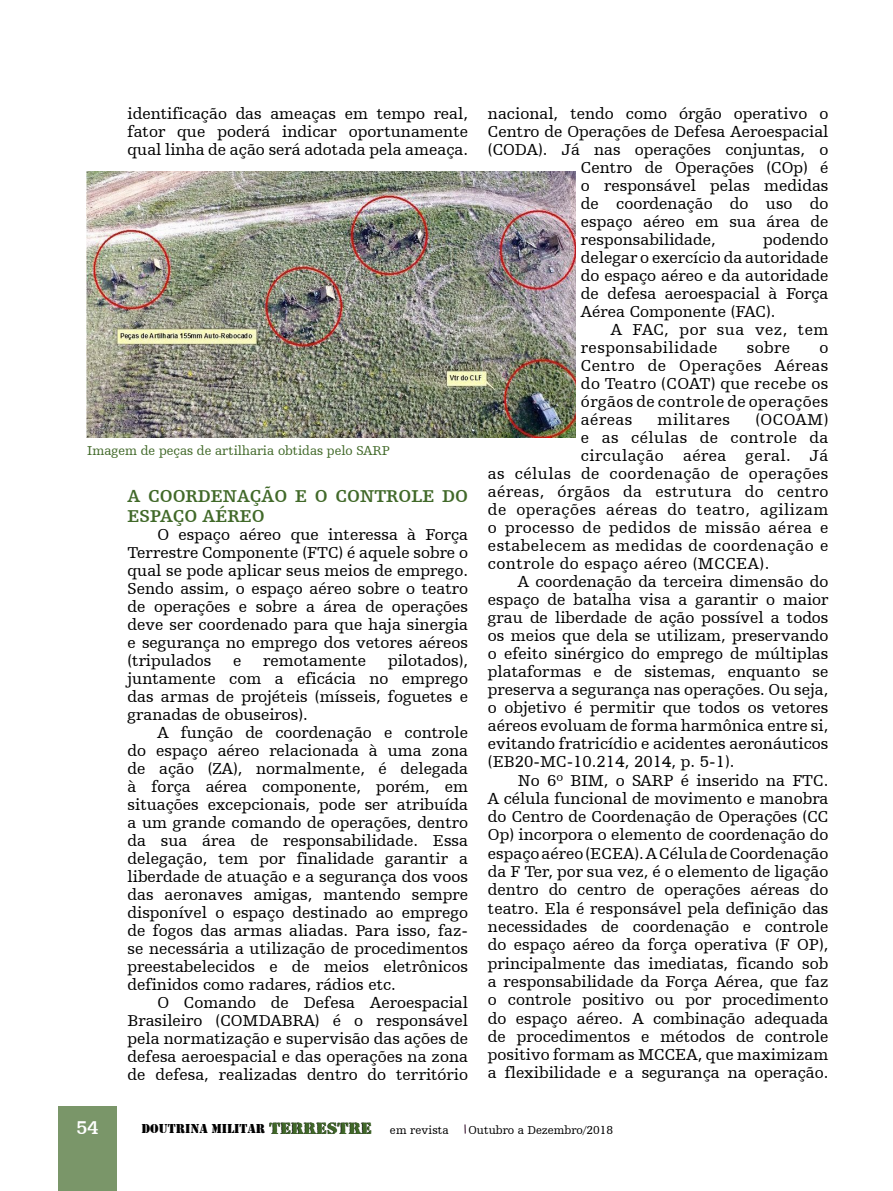
<style>
.page{position:relative;width:893px;height:1191px;background:#fff}
.page>*{position:absolute;margin:0;border:0;box-sizing:border-box;transform-origin:0 0}
.t1{font:700 19.5px "Humanist Slabserif 712 BT";color:#fff}
.t2{font:700 18px/19.8px "Humanist Slabserif 712 BT";color:#416929}
.t3{font:16.5px/18px "Humanist Slabserif 712 BT";color:#000;text-align:justify}
.t4{font:16.5px/18px "Humanist Slabserif 712 BT";letter-spacing:.025em;color:#000}
.t5{font:13.5px "Humanist Slabserif 712 BT";color:#416929}
.t6{font:13.35px "Army";color:#000}
.t7{font:12px "Humanist Slabserif 712 BT";color:#000}
.s1{font-family:"Rubber Stamp Let Plain";font-size:17.1px}
.s2{font-family:"Humanist Slabserif 712 BT";font-size:12px}
</style>
<div class="page">
<div style="left:58px;top:1106px;width:59px;height:85px;background:#7a9669"></div>
<img style="left:86px;top:172px;width:489px;height:266px">
<p class="t3" style="left:128px;top:104px;width:342px">identificação das ameaças em tempo real, fator que poderá indicar oportunamente qual linha de ação será adotada pela ameaça.</p>
<p class="t5" style="left:87px;top:442px;width:304px">Imagem de peças de artilharia obtidas pelo SARP</p>
<p class="t2" style="left:128px;top:485px;width:342px">A COORDENAÇÃO E O CONTROLE DO<br>ESPAÇO AÉREO</p>
<p class="t3" style="left:128px;top:525px;width:342px;text-indent:30px">O espaço aéreo que interessa à Força Terrestre Componente (FTC) é aquele sobre o qual se pode aplicar seus meios de emprego.<br>Sendo assim, o espaço aéreo sobre o teatro de operações e sobre a área de operações deve ser coordenado para que haja sinergia e segurança no emprego dos vetores aéreos (tripulados</p>
<p class="t3" style="left:128px;top:651px;width:342px;text-indent:260px">pilotados), juntamente com a eficácia no emprego das armas de projéteis (mísseis, foguetes e granadas de obuseiros).</p>
<p class="t3" style="left:128px;top:723px;width:342px;text-indent:30px">A função de coordenação e controle do espaço aéreo relacionada à uma zona de ação (ZA), normalmente, é delegada à força aérea componente, porém, em situações excepcionais, pode ser atribuída a um grande comando de operações, dentro da sua área de responsabilidade. Essa delegação, tem por finalidade garantir a liberdade de atuação e a segurança dos voos das aeronaves amigas, mantendo sempre disponível o espaço destinado ao emprego de fogos das armas aliadas. Para isso, faz&shy;se necessária a utilização de procedimentos preestabelecidos e de meios eletrônicos definidos como radares, rádios etc.</p>
<p class="t3" style="left:128px;top:993px;width:342px;text-indent:30px">O Comando de Defesa Aeroespacial Brasileiro (COMDABRA) é o responsável pela normatização e supervisão das ações de defesa aeroespacial e das operações na zona de defesa, realizadas dentro do território</p>
<p class="t3" style="left:233px;top:651px;width:10px">e</p>
<p class="t3" style="left:263px;top:651px;width:104px">remotamente</p>
<p class="t3" style="left:488px;top:104px;width:342px">nacional, tendo como órgão operativo o</p>
<p class="t3" style="left:488px;top:122px;width:342px">Centro de Operações de Defesa Aeroespacial</p>
<p class="t3" style="left:488px;top:140px;width:342px">(CODA). Já nas operações conjuntas, o</p>
<p class="t3" style="left:581px;top:158px;width:249px">Centro de Operações (COp) é</p>
<p class="t3" style="left:581px;top:176px;width:249px">o responsável pelas medidas</p>
<p class="t3" style="left:581px;top:194px;width:249px">de coordenação do uso do</p>
<p class="t3" style="left:581px;top:212px;width:249px">espaço aéreo em sua área de</p>
<p class="t3" style="left:581px;top:230px;width:136px">responsabilidade,</p>
<p class="t3" style="left:581px;top:230px;width:249px;text-indent:182px">podendo delegar o exercício da autoridade do espaço aéreo e da autoridade de defesa aeroespacial à Força Aérea Componente (FAC).</p>
<p class="t4" style="left:581px;top:320px;width:249px;text-indent:30px">A FAC, por sua vez, tem responsabilidade</p>
<p class="t3" style="left:747px;top:338px;width:45px">sobre</p>
<p class="t3" style="left:581px;top:338px;width:249px;text-indent:238px">o Centro de Operações Aéreas do Teatro (COAT) que recebe os órgãos de controle de operações aéreas</p>
<p class="t4" style="left:658px;top:410px;width:74px">militares</p>
<p class="t3" style="left:755px;top:410px;width:75px">(OCOAM)</p>
<p class="t4" style="left:581px;top:428px;width:249px">e as células de controle da</p>
<p class="t4" style="left:581px;top:446px;width:249px">circulação aérea geral. Já</p>
<p class="t4" style="left:488px;top:464px;width:342px">as células de coordenação de operações</p>
<p class="t4" style="left:488px;top:482px;width:342px">aéreas, órgãos da estrutura do centro</p>
<p class="t4" style="left:488px;top:500px;width:342px">de operações aéreas do teatro, agilizam</p>
<p class="t4" style="left:488px;top:518px;width:342px">o processo de pedidos de missão aérea e</p>
<p class="t4" style="left:488px;top:536px;width:342px">estabelecem as medidas de coordenação e</p>
<p class="t4" style="left:488px;top:554px;width:283px">controle do espaço aéreo (MCCEA).</p>
<p class="t3" style="left:518px;top:572px;width:312px">A coordenação da terceira dimensão do</p>
<p class="t3" style="left:488px;top:590px;width:342px">espaço de batalha visa a garantir o maior</p>
<p class="t3" style="left:488px;top:608px;width:342px">grau de liberdade de ação possível a todos</p>
<p class="t3" style="left:488px;top:626px;width:342px">os meios que dela se utilizam, preservando</p>
<p class="t3" style="left:488px;top:644px;width:342px">o efeito sinérgico do emprego de múltiplas</p>
<p class="t3" style="left:488px;top:662px;width:342px">plataformas e de sistemas, enquanto se</p>
<p class="t3" style="left:488px;top:680px;width:342px">preserva a segurança nas operações. Ou seja,</p>
<p class="t3" style="left:488px;top:698px;width:342px">o objetivo é permitir que todos os vetores</p>
<p class="t3" style="left:488px;top:716px;width:342px">aéreos evoluam de forma harmônica entre si,</p>
<p class="t3" style="left:488px;top:734px;width:342px">evitando fratricídio e acidentes aeronáuticos</p>
<p class="t3" style="left:488px;top:752px;width:248px">(EB20-MC-10.214, 2014, p. 5-1).</p>
<p class="t3" style="left:518px;top:770px;width:312px">No 6º BIM, o SARP é inserido na FTC.</p>
<p class="t3" style="left:488px;top:789px;width:342px">A célula funcional de movimento e manobra</p>
<p class="t3" style="left:488px;top:807px;width:342px">do Centro de Coordenação de Operações (CC</p>
<p class="t3" style="left:488px;top:825px;width:342px">Op) incorpora o elemento de coordenação do</p>
<p class="t3" style="left:488px;top:844px;width:342px">espaço aéreo (ECEA). A Célula de Coordenação</p>
<p class="t3" style="left:488px;top:862px;width:342px">da F Ter, por sua vez, é o elemento de ligação</p>
<p class="t3" style="left:488px;top:880px;width:342px">dentro do centro de operações aéreas do</p>
<p class="t3" style="left:488px;top:899px;width:342px">teatro. Ela é responsável pela definição das</p>
<p class="t3" style="left:488px;top:917px;width:342px">necessidades de coordenação e controle</p>
<p class="t3" style="left:488px;top:935px;width:342px">do espaço aéreo da força operativa (F OP),</p>
<p class="t3" style="left:488px;top:953px;width:342px">principalmente das imediatas, ficando sob</p>
<p class="t3" style="left:488px;top:972px;width:342px">a responsabilidade da Força Aérea, que faz</p>
<p class="t3" style="left:488px;top:990px;width:342px">o controle positivo ou por procedimento</p>
<p class="t3" style="left:488px;top:1008px;width:342px">do espaço aéreo. A combinação adequada</p>
<p class="t3" style="left:488px;top:1027px;width:342px">de procedimentos e métodos de controle</p>
<p class="t3" style="left:488px;top:1045px;width:342px">positivo formam as MCCEA, que maximizam</p>
<p class="t3" style="left:488px;top:1063px;width:342px">a flexibilidade e a segurança na operação.</p>
<p class="t1" style="left:77px;top:1115px;width:23px">54</p>
<p class="t6" style="left:142px;top:1120px;width:309px">DOUTRINA MILITAR <span class="s1">TERRESTRE</span> <span class="s2">em revista</span></p>
<p class="t7" style="left:469px;top:1122px;width:146px">Outubro a Dezembro/2018</p>
</div>
